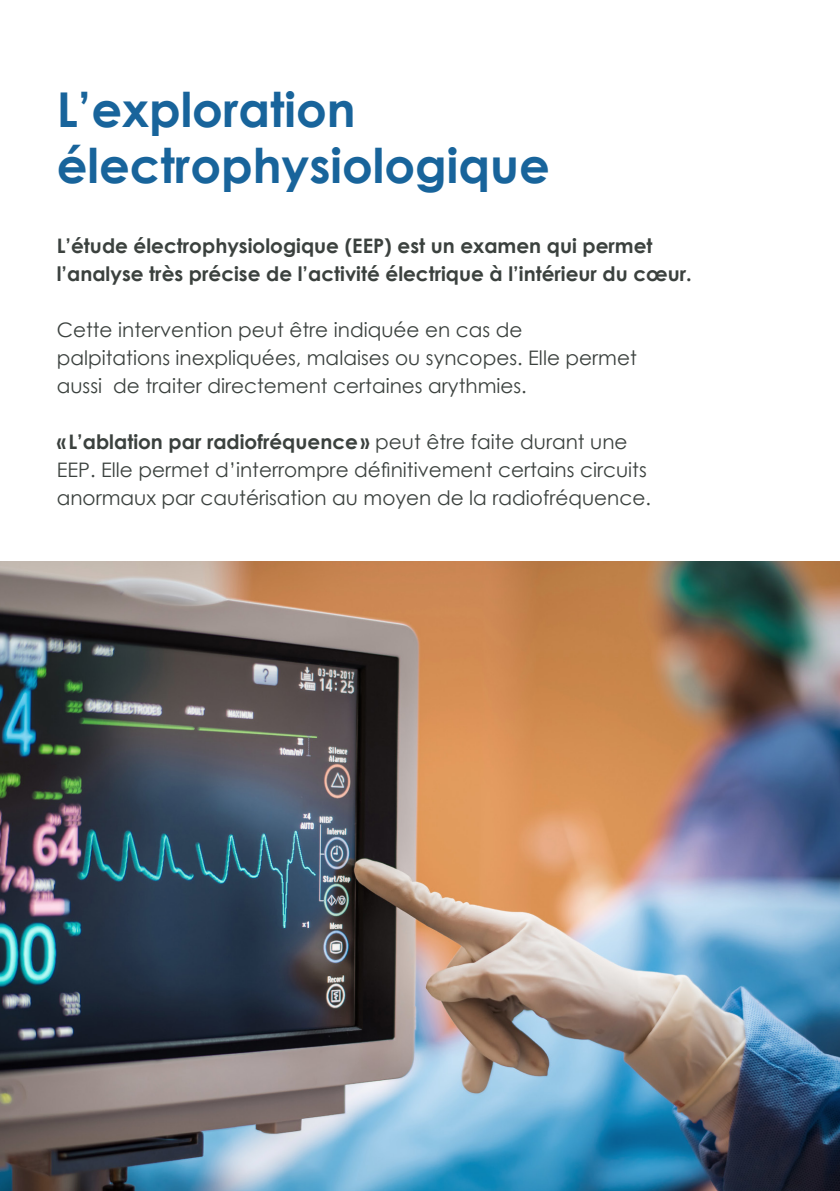
<style>
.page{position:relative;width:840px;height:1191px;background:#fff}
.page>*{position:absolute;margin:0;border:0;box-sizing:border-box;transform-origin:0 0}
.Titre_rubriques{font:700 48px/56px "Century Gothic";color:#18649b}
.Txt_courant{font:20px/28px "Century Gothic";color:#3b413e}
.Txt_courant-2{font:700 20px/28px "Century Gothic";color:#3b413e}
.s1{font-weight:700}
</style>
<div class="page">
<img style="left:0;top:561px;width:839px;height:630px">
<p class="Titre_rubriques" style="left:57px;top:79px;width:494px">L’exploration électrophysiologique</p>
<p class="Txt_courant-2" style="left:57px;top:231px;width:636px">L’étude électrophysiologique (EEP) est un examen qui permet l’analyse très précise de l’activité électrique à l’intérieur du cœur.</p>
<p class="Txt_courant" style="left:57px;top:316px;width:581px">Cette intervention peut être indiquée en cas de palpitations inexpliquées, malaises ou syncopes. Elle permet aussi de traiter directement certaines arythmies.</p>
<p class="Txt_courant" style="left:57px;top:428px;width:595px"><span class="s1">« L’ablation par radiofréquence»</span> peut être faite durant une<br>EEP. Elle permet d’interrompre définitivement certains circuits anormaux par cautérisation au moyen de la radiofréquence.</p>
</div>
